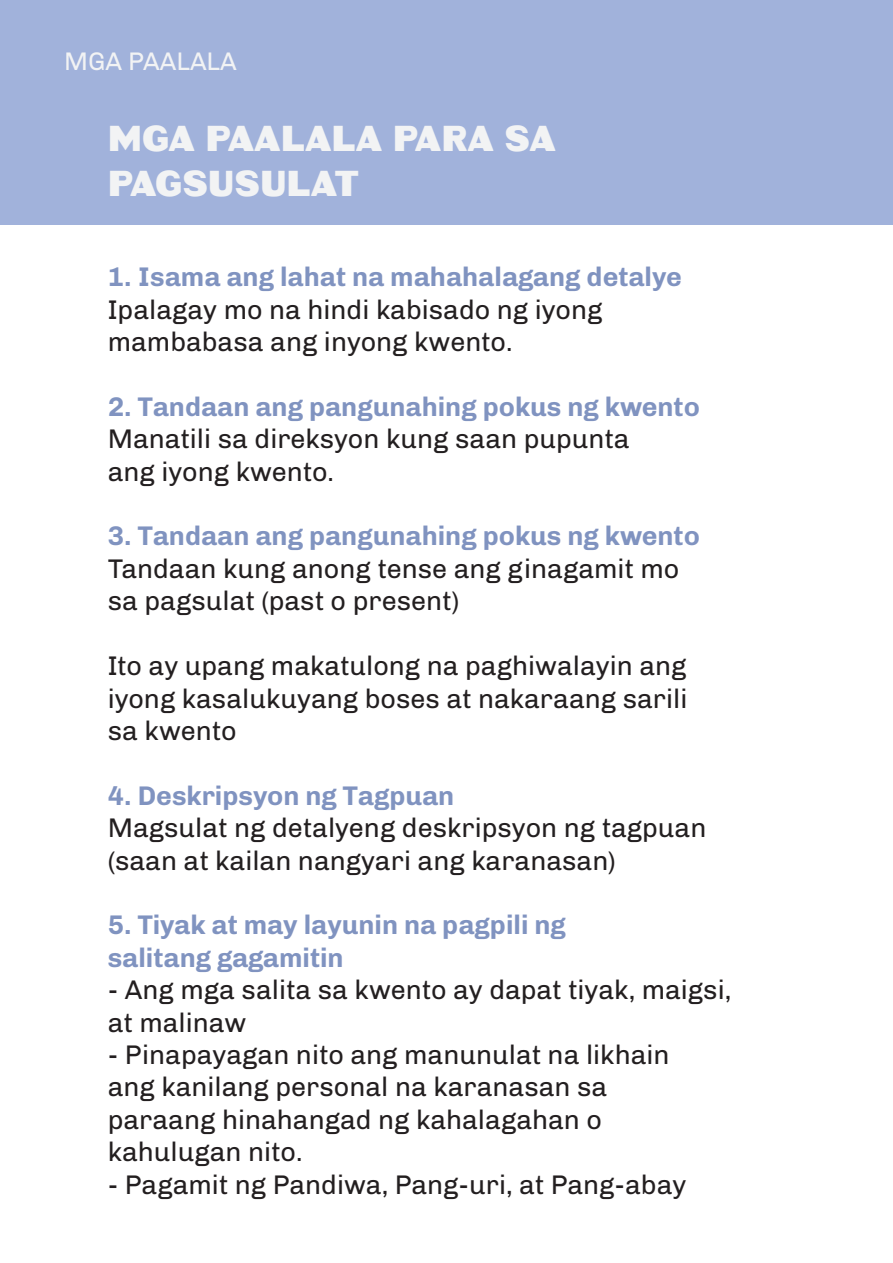
<style>
.page{position:relative;width:893px;height:1263px;background:#fff}
.page>*{position:absolute;margin:0;border:0;box-sizing:border-box;transform-origin:0 0}
.t1{font:36px/45px "Bore";color:#f2f3f4}
.t2{font:27px/32.4px "Chivo";color:#231f20}
.t3{font:700 27px/32.4px "Chivo";color:#8093c0}
.t4{font:25.5px "Chivo";color:#f2f3f4}
</style>
<div class="page">
<div style="left:0;top:0;width:893px;height:225px;background:#a1b2db"></div>
<p class="t4" style="left:64px;top:42px;width:174px">MGA PAALALA</p>
<h1 class="t1" style="left:108px;top:117px;width:450px">MGA PAALALA PARA SA<br>PAGSUSULAT</h1>
<p class="t3" style="left:108px;top:259px;width:576px">1. Isama ang lahat na mahahalagang detalye</p>
<p class="t2" style="left:108px;top:292px;width:496px">Ipalagay mo na hindi kabisado ng iyong mambabasa ang inyong kwento.</p>
<p class="t3" style="left:108px;top:389px;width:594px">2. Tandaan ang pangunahing pokus ng kwento</p>
<p class="t2" style="left:108px;top:421px;width:523px">Manatili sa direksyon kung saan pupunta ang iyong kwento.</p>
<p class="t3" style="left:108px;top:519px;width:594px">3. Tandaan ang pangunahing pokus ng kwento</p>
<p class="t2" style="left:108px;top:551px;width:573px">Tandaan kung anong tense ang ginagamit mo sa pagsulat (past o present)</p>
<p class="t2" style="left:108px;top:648px;width:581px;text-align:justify">Ito ay upang makatulong na paghiwalayin ang iyong kasalukuyang boses at nakaraang sarili sa kwento</p>
<p class="t3" style="left:108px;top:778px;width:348px">4. Deskripsyon ng Tagpuan</p>
<p class="t2" style="left:108px;top:810px;width:600px">Magsulat ng detalyeng deskripsyon ng tagpuan (saan at kailan nangyari ang karanasan)</p>
<p class="t3" style="left:108px;top:907px;width:460px">5. Tiyak at may layunin na pagpili ng salitang gagamitin</p>
<p class="t2" style="left:108px;top:972px;width:625px">- Ang mga salita sa kwento ay dapat tiyak, maigsi, at malinaw</p>
<p class="t2" style="left:108px;top:1037px;width:563px">- Pinapayagan nito ang manunulat na likhain ang kanilang personal na karanasan sa paraang hinahangad ng kahalagahan o kahulugan nito.</p>
<p class="t2" style="left:108px;top:1166px;width:580px">- Pagamit ng Pandiwa, Pang-uri, at Pang-abay</p>
</div>
